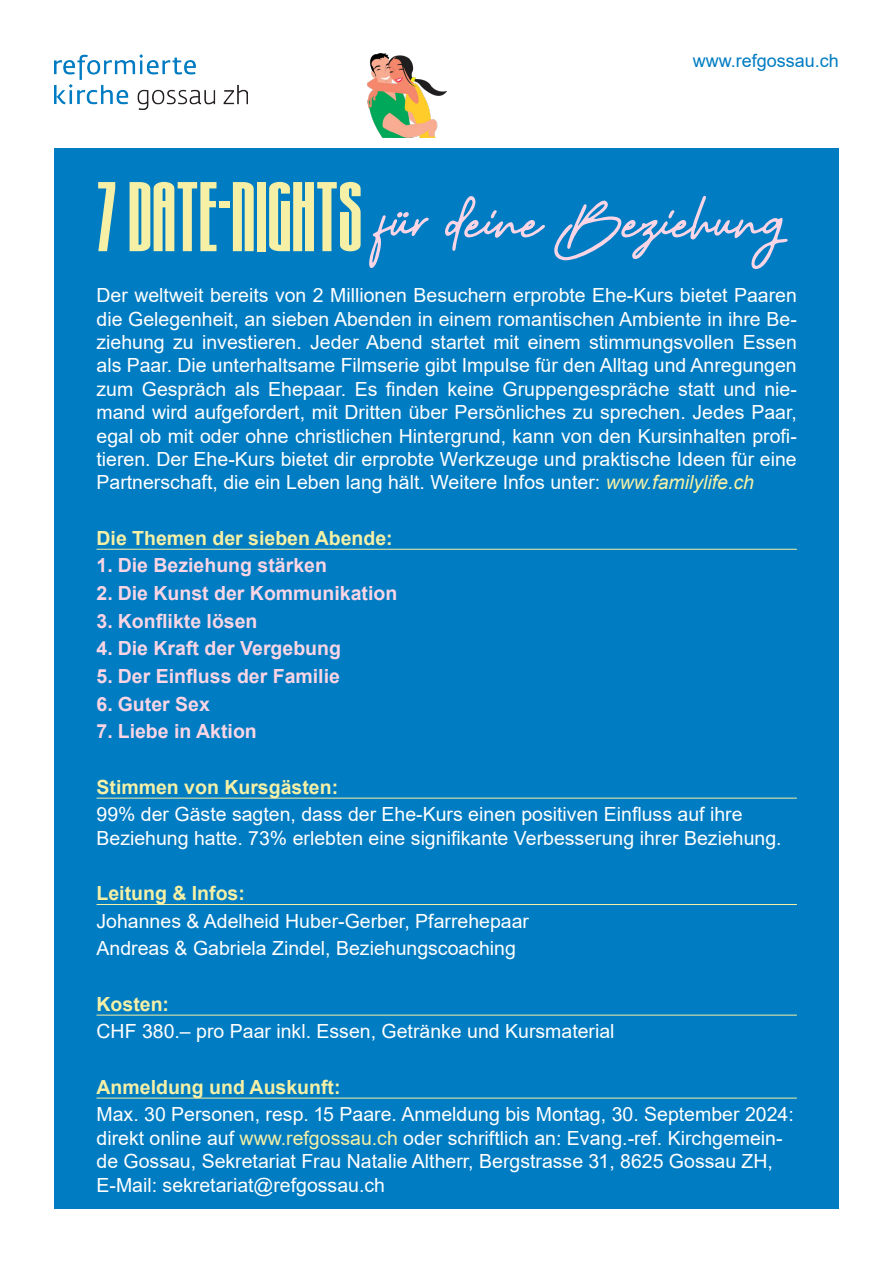
<style>
.page{position:relative;width:893px;height:1263px;background:#fff}
.page>*{position:absolute;margin:0;border:0;box-sizing:border-box;transform-origin:0 0}
.t1{font:90px "Better Yesterday italic";color:#fad5e5}
.t2{font:19.5px/23.4px "Arial";color:#fff}
.t3{font:700 19.5px "Arial";color:#fad5e5}
.t4{font:700 19.5px "Arial";color:#f5f0a6}
.t5{font:18px "Arial";color:#007cc2}
.s1{font-family:"Turb 0 lence";color:#f5f0a6}
.s2{font-style:italic;color:#f5f0a6}
.s3{color:#f5f0a6}
</style>
<div class="page">
<div style="left:54px;top:149px;width:785px;height:1060px;background:#007cc2"></div>
<img style="left:54px;top:54px;width:193px;height:56px">
<hr style="left:97px;top:549px;width:700px;height:1px;background:#f5f0a6">
<hr style="left:97px;top:798px;width:700px;height:1px;background:#f5f0a6">
<hr style="left:97px;top:904px;width:700px;height:1px;background:#f5f0a6">
<hr style="left:97px;top:1015px;width:700px;height:1px;background:#f5f0a6">
<hr style="left:97px;top:1098px;width:700px;height:1px;background:#f5f0a6">
<img style="left:367px;top:54px;width:79px;height:83px">
<p class="t5" style="left:693px;top:48px;width:148px">www.refgossau.ch</p>
<p class="t1" style="left:97px;top:180px;width:686px"><span class="s1">7 DATE-NIGHTS</span>für deine Beziehung</p>
<p class="t2" style="left:97px;top:284px;width:702px;text-align:justify">Der weltweit bereits von 2 Millionen Besuchern erprobte Ehe-Kurs bietet Paaren die Gelegenheit, an sieben Abenden in einem romantischen Ambiente in ihre Be&shy;ziehung zu investieren. Jeder Abend startet mit einem stimmungsvollen Essen als Paar. Die unterhaltsame Filmserie gibt Impulse für den Alltag und Anregungen zum Gespräch als Ehepaar. Es finden keine Gruppengespräche statt und nie&shy;mand wird aufgefordert, mit Dritten über Persönliches zu sprechen. Jedes Paar, egal ob mit oder ohne christlichen Hintergrund, kann von den Kursinhalten profi&shy;tieren. Der Ehe-Kurs bietet dir erprobte Werkzeuge und praktische Ideen für eine Partnerschaft, die ein Leben lang hält. Weitere Infos unter: <span class="s2">www.familylife.ch</span></p>
<p class="t4" style="left:97px;top:524px;width:298px">Die Themen der sieben Abende:</p>
<p class="t3" style="left:97px;top:552px;width:232px">1. Die Beziehung stärken</p>
<p class="t3" style="left:97px;top:579px;width:302px">2. Die Kunst der Kommunikation</p>
<p class="t3" style="left:97px;top:607px;width:163px">3. Konflikte lösen</p>
<p class="t3" style="left:97px;top:635px;width:246px">4. Die Kraft der Vergebung</p>
<p class="t3" style="left:97px;top:662px;width:245px">5. Der Einfluss der Familie</p>
<p class="t3" style="left:97px;top:690px;width:115px">6. Guter Sex</p>
<p class="t3" style="left:97px;top:718px;width:162px">7. Liebe in Aktion</p>
<p class="t4" style="left:97px;top:773px;width:243px">Stimmen von Kursgästen:</p>
<p class="t2" style="left:97px;top:803px;width:687px">99% der Gäste sagten, dass der Ehe-Kurs einen positiven Einfluss auf ihre<br>Beziehung hatte. 73% erlebten eine signifikante Verbesserung ihrer Beziehung.</p>
<p class="t4" style="left:97px;top:879px;width:150px">Leitung &amp; Infos:</p>
<p class="t2" style="left:97px;top:909px;width:434px">Johannes &amp; Adelheid Huber-Gerber, Pfarrehepaar</p>
<p class="t2" style="left:97px;top:937px;width:421px">Andreas &amp; Gabriela Zindel, Beziehungscoaching</p>
<p class="t4" style="left:97px;top:990px;width:74px">Kosten:</p>
<p class="t2" style="left:97px;top:1020px;width:520px">CHF 380.– pro Paar inkl. Essen, Getränke und Kursmaterial</p>
<p class="t4" style="left:97px;top:1073px;width:246px">Anmeldung und Auskunft:</p>
<p class="t2" style="left:97px;top:1102px;width:699px">Max. 30 Personen, resp. 15 Paare. Anmeldung bis Montag, 30. September 2024: direkt online auf <span class="s3">www.refgossau.ch</span> oder schriftlich an: Evang.-ref. Kirchgemein&shy;de Gossau, Sekretariat Frau Natalie Altherr, Bergstrasse 31, 8625 Gossau ZH, E-Mail: sekretariat@refgossau.ch</p>
</div>
